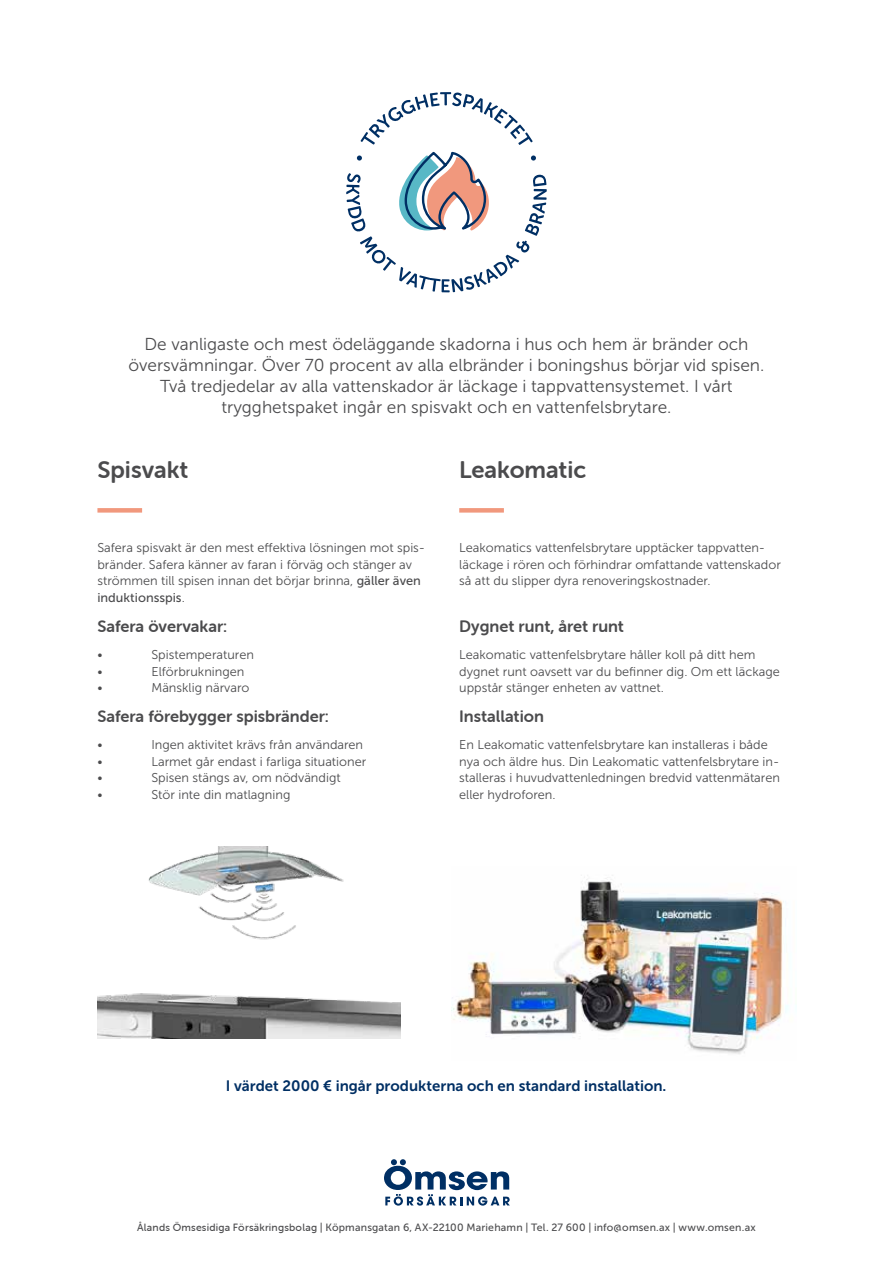
<style>
.page{position:relative;width:893px;height:1263px;background:#fff}
.page>*{position:absolute;margin:0;border:0;box-sizing:border-box;transform-origin:0 0}
.t1{font:24px "Museo Sans Rounded 700";color:#4b4b4d}
.t2{font:17.25px/21px "Museo Sans 300";color:#4b4b4d;text-align:center}
.t3{font:16.5px "Museo Sans Rounded 700";color:#4b4b4d}
.t4{font:15px "Museo Sans 700";color:#002f64}
.t5{font:12.75px/16.5px "Museo Sans 300";color:#4b4b4d}
.t6{font:10.5px "Museo Sans 500";letter-spacing:.02em;color:#4b4b4d}
.s1{font-family:"Museo Sans 500"}
.s2{font-family:"Museo Sans Rounded 500"}
</style>
<div class="page">
<div style="left:459px;top:508px;width:45px;height:5px;background:#f1987d"></div>
<div style="left:97px;top:508px;width:45px;height:5px;background:#f1987d"></div>
<svg style="left:346px;top:92px;width:201px;height:200px"></svg>
<img style="left:98px;top:846px;width:303px;height:192px">
<img style="left:451px;top:875px;width:346px;height:179px">
<svg style="left:384px;top:1159px;width:125px;height:46px"></svg>
<p class="t2" style="left:129px;top:334px;width:637px">De vanligaste och mest ödeläggande skadorna i hus och hem är bränder och översvämningar. Över 70 procent av alla elbränder i boningshus börjar vid spisen.<br>Två tredjedelar av alla vattenskador är läckage i tappvattensystemet. I vårt trygghetspaket ingår en spisvakt och en vattenfelsbrytare.</p>
<h2 class="t1" style="left:97px;top:457px;width:92px">Spisvakt</h2>
<p class="t5" style="left:97px;top:540px;width:329px">Safera spisvakt är den mest efektiva lösningen mot spis&shy;bränder. Safera känner av faran i förväg och stänger av strömmen till spisen innan det börjar brinna, <span class="s1">gäller även induktionsspis</span>.</p>
<p class="t3" style="left:97px;top:617px;width:131px">Safera övervakar:</p>
<p class="t5" style="left:97px;top:646px;width:7px">•</p>
<p class="t5" style="left:151px;top:646px;width:104px">Spistemperaturen</p>
<p class="t5" style="left:97px;top:663px;width:7px">•</p>
<p class="t5" style="left:151px;top:663px;width:94px">Elförbrukningen</p>
<p class="t5" style="left:97px;top:679px;width:7px">•</p>
<p class="t5" style="left:151px;top:679px;width:100px">Mänsklig närvaro</p>
<p class="t3" style="left:97px;top:707px;width:233px">Safera förebygger spisbränder:</p>
<p class="t5" style="left:97px;top:737px;width:7px">•</p>
<p class="t5" style="left:151px;top:737px;width:213px">Ingen aktivitet krävs från användaren</p>
<p class="t5" style="left:97px;top:753px;width:7px">•</p>
<p class="t5" style="left:151px;top:753px;width:216px">Larmet går endast i farliga situationer</p>
<p class="t5" style="left:97px;top:770px;width:7px">•</p>
<p class="t5" style="left:151px;top:770px;width:191px">Spisen stängs av, om nödvändigt</p>
<p class="t5" style="left:97px;top:786px;width:7px">•</p>
<p class="t5" style="left:151px;top:786px;width:140px">Stör inte din matlagning</p>
<h2 class="t1" style="left:459px;top:457px;width:128px">Leakomatic</h2>
<p class="t5" style="left:459px;top:540px;width:323px">Leakomatics vattenfelsbrytare upptäcker tappvatten&shy;läckage i rören och förhindrar omfattande vattenskador så att du slipper dyra renoveringskostnader.</p>
<p class="t3" style="left:459px;top:617px;width:166px">Dygnet runt, året runt</p>
<p class="t5" style="left:459px;top:646px;width:322px">Leakomatic vattenfelsbrytare håller koll på ditt hem dygnet runt oavsett var du befnner dig. Om ett läckage uppstår stänger enheten av vattnet.</p>
<p class="t3" style="left:459px;top:707px;width:86px">Installation</p>
<p class="t5" style="left:459px;top:737px;width:322px">En Leakomatic vattenfelsbrytare kan installeras i både nya och äldre hus. Din Leakomatic vattenfelsbrytare in&shy;stalleras i huvudvattenledningen bredvid vattenmätaren eller hydroforen.</p>
<p class="t4" style="left:226px;top:1077px;width:442px">I värdet 2000 € ingår produkterna och en standard installation.</p>
<p class="t6" style="left:137px;top:1221px;width:620px"><span class="s2">Ålands Ömsesidiga Försäkringsbolag</span> | Köpmansgatan 6, AX-22100 Mariehamn | Tel. 27 600 | info@omsen.ax | www.omsen.ax</p>
</div>
